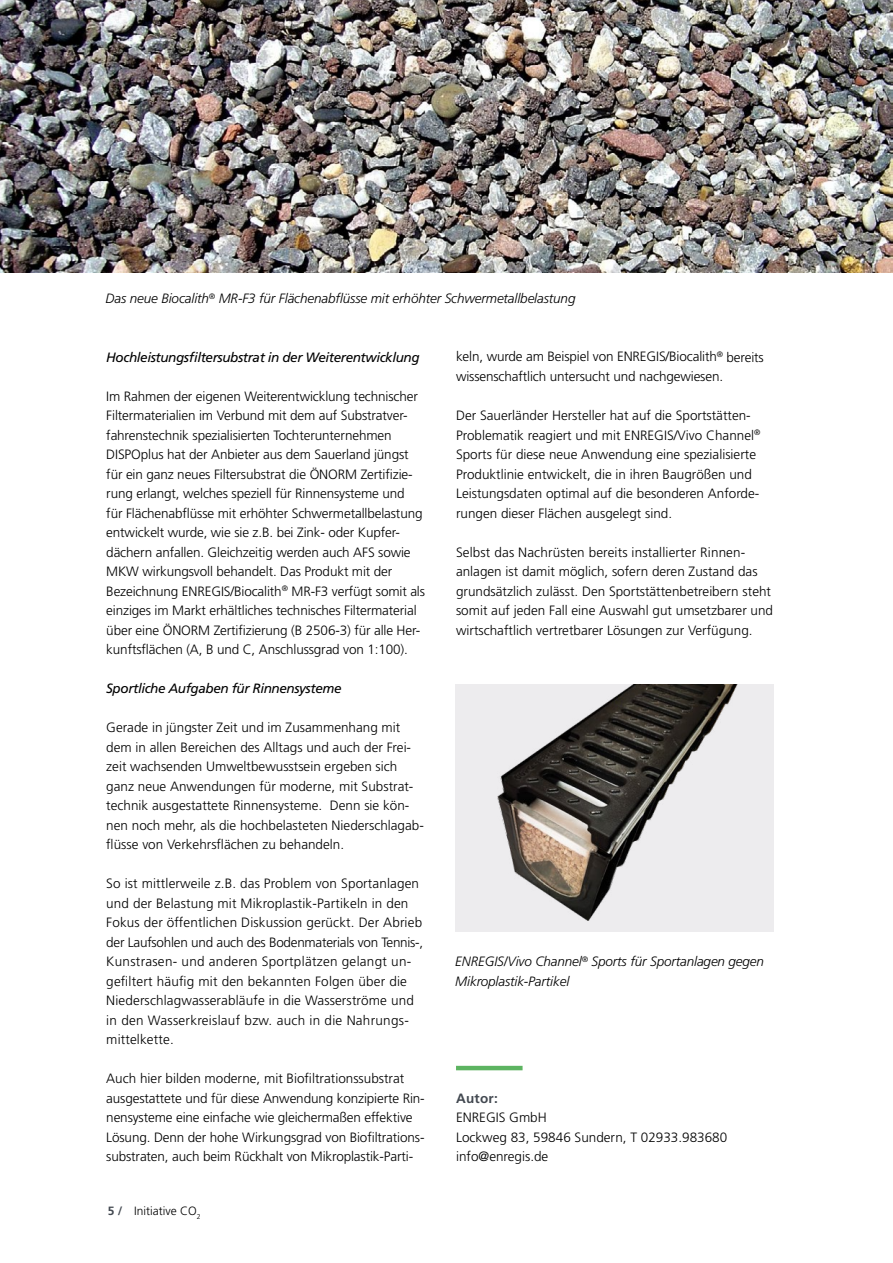
<style>
.page{position:relative;width:893px;height:1263px;background:#fff}
.page>*{position:absolute;margin:0;border:0;box-sizing:border-box;transform-origin:0 0}
.t1{font:300 13.5px/19.5px "Frutiger";color:#000}
.t2{font:italic 300 13.5px/19.5px "Frutiger";letter-spacing:-.01em;color:#000}
.t3{font:italic 13.5px "Frutiger";letter-spacing:-.03em;color:#000}
.t4{font:700 13.5px "Frutiger";letter-spacing:.02em;color:#434951}
.t5{font:300 12px "Frutiger";color:#000}
.s1{font-weight:700;color:#434951}
</style>
<div class="page">
<img style="left:0;top:0;width:893px;height:272px">
<div style="left:455px;top:684px;width:319px;height:247px;background:#edecee"></div>
<img style="left:498px;top:684px;width:240px;height:237px">
<hr style="left:456px;top:1066px;width:67px;height:4px;background:#5db461">
<p class="t2" style="left:106px;top:289px;width:471px">Das neue Biocalith<sup>®</sup> MR-F3 für Flächenabflüsse mit erhöhter Schwermetallbelastung</p>
<p class="t3" style="left:106px;top:349px;width:315px">Hochleistungsfiltersubstrat in der Weiterentwicklung</p>
<p class="t1" style="left:106px;top:386px;width:320px">Im Rahmen der eigenen Weiterentwicklung technischer Filtermaterialien im Verbund mit dem auf Substratver&shy;fahrenstechnik spezialisierten Tochterunternehmen DISPOplus hat der Anbieter aus dem Sauerland jüngst für ein ganz neues Filtersubstrat die ÖNORM Zertifizie&shy;rung erlangt, welches speziell für Rinnensysteme und<br>für Flächenabflüsse mit erhöhter Schwermetallbelastung entwickelt wurde, wie sie z.B. bei Zink- oder Kupfer&shy;dächern anfallen. Gleichzeitig werden auch AFS sowie MKW wirkungsvoll behandelt. Das Produkt mit der Bezeichnung ENREGIS/Biocalith<sup>®</sup> MR-F3 verfügt somit als einziges im Markt erhältliches technisches Filtermaterial über eine ÖNORM Zertifizierung (B 2506-3) für alle Her&shy;kunftsflächen (A, B und C, Anschlussgrad von 1:100).</p>
<p class="t3" style="left:106px;top:680px;width:237px">Sportliche Aufgaben für Rinnensysteme</p>
<p class="t1" style="left:106px;top:718px;width:319px">Gerade in jüngster Zeit und im Zusammenhang mit dem in allen Bereichen des Alltags und auch der Frei&shy;zeit wachsenden Umweltbewusstsein ergeben sich ganz neue Anwendungen für moderne, mit Substrat&shy;technik ausgestattete Rinnensysteme. Denn sie kön&shy;nen noch mehr, als die hochbelasteten Niederschlagab&shy;flüsse von Verkehrsflächen zu behandeln.</p>
<p class="t1" style="left:106px;top:874px;width:318px">So ist mittlerweile z.B. das Problem von Sportanlagen und der Belastung mit Mikroplastik-Partikeln in den Fokus der öffentlichen Diskussion gerückt. Der Abrieb der Laufsohlen und auch des Bodenmaterials von Tennis-, Kunstrasen- und anderen Sportplätzen gelangt un&shy;gefiltert häufig mit den bekannten Folgen über die Niederschlagwasserabläufe in die Wasserströme und in den Wasserkreislauf bzw. auch in die Nahrungs&shy;mittelkette.</p>
<p class="t1" style="left:106px;top:1069px;width:320px">Auch hier bilden moderne, mit Biofiltrationssubstrat ausgestattete und für diese Anwendung konzipierte Rin&shy;nensysteme eine einfache wie gleichermaßen effektive Lösung. Denn der hohe Wirkungsgrad von Biofiltrations&shy;substraten, auch beim Rückhalt von Mikroplastik-Parti-</p>
<p class="t5" style="left:108px;top:1204px;width:95px"><span class="s1">5 /</span> Initiative CO<sub>2</sub></p>
<p class="t1" style="left:456px;top:347px;width:309px">keln, wurde am Beispiel von ENREGIS/Biocalith<sup>®</sup> bereits wissenschaftlich untersucht und nachgewiesen.</p>
<p class="t1" style="left:456px;top:406px;width:306px">Der Sauerländer Hersteller hat auf die Sportstätten-Problematik reagiert und mit ENREGIS/Vivo Channel<sup>® </sup>Sports für diese neue Anwendung eine spezialisierte Produktlinie entwickelt, die in ihren Baugrößen und Leistungsdaten optimal auf die besonderen Anforde&shy;rungen dieser Flächen ausgelegt sind.</p>
<p class="t1" style="left:456px;top:542px;width:319px">Selbst das Nachrüsten bereits installierter Rinnen&shy;anlagen ist damit möglich, sofern deren Zustand das grundsätzlich zulässt. Den Sportstättenbetreibern steht somit auf jeden Fall eine Auswahl gut umsetzbarer und wirtschaftlich vertretbarer Lösungen zur Verfügung.</p>
<p class="t2" style="left:455px;top:952px;width:310px">ENREGIS/Vivo Channel<sup>®</sup> Sports für Sportanlagen gegen<br>Mikroplastik-Partikel</p>
<p class="t4" style="left:456px;top:1090px;width:43px">Autor:</p>
<p class="t1" style="left:456px;top:1108px;width:273px">ENREGIS GmbH<br>Lockweg 83, 59846 Sundern, T 02933.983680 info@enregis.de</p>
</div>
